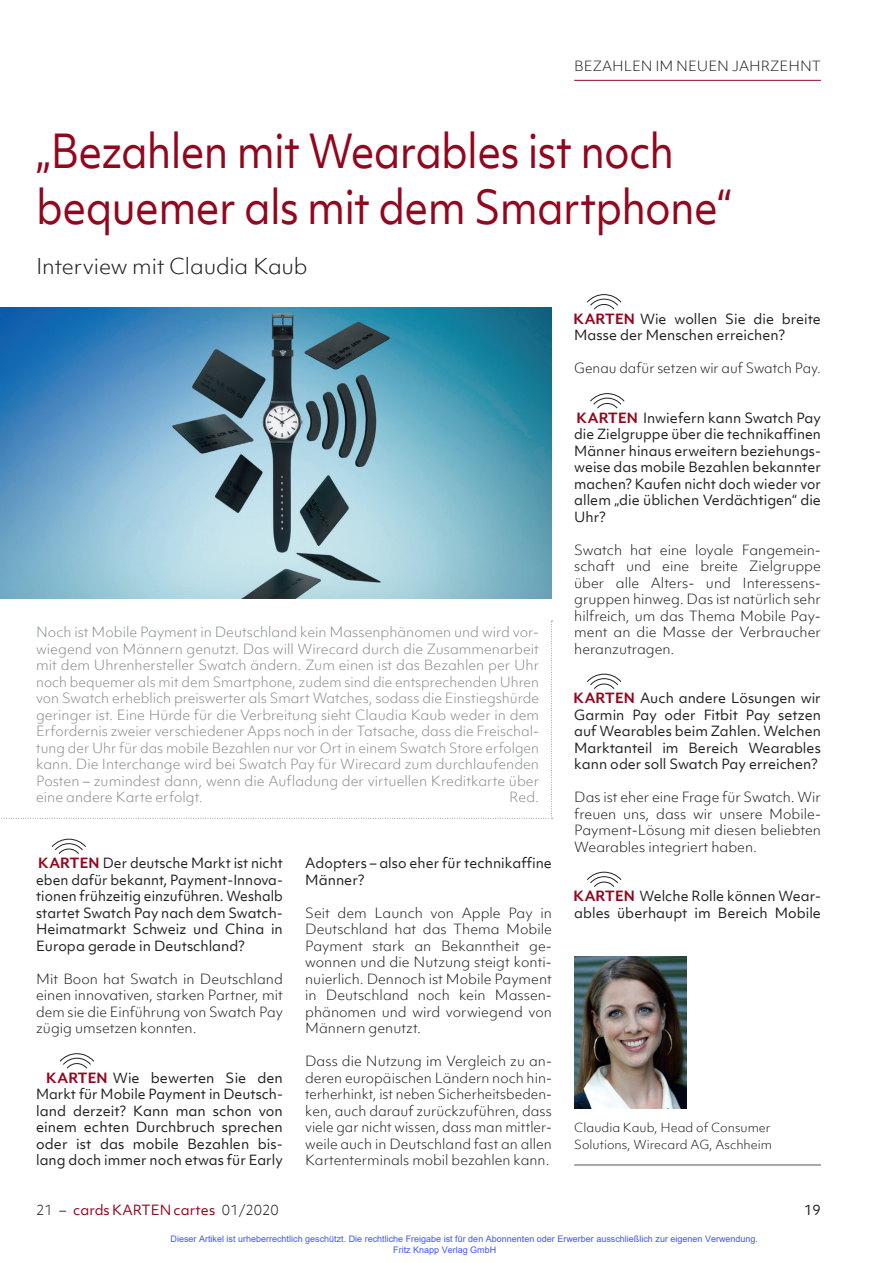
<style>
.page{position:relative;width:872px;height:1263px;background:#fff}
.page>*{position:absolute;margin:0;border:0;box-sizing:border-box;transform-origin:0 0}
.t1{font:45px/55.5px "Objektiv Mk 1";letter-spacing:-.02em;color:#93071e;scale:.9 1}
.t2{font:300 21px "Objektiv Mk 1";letter-spacing:-.01em;color:#231f20}
.t3{font:700 17.25px "Mr Eaves Mod OT";color:#93071e}
.t4{font:300 13.5px/16.5px "Objektiv Mk 1";color:#231f20;text-align:justify}
.t5{font:13.5px/16.5px "Objektiv Mk 1";color:#231f20;text-align:justify}
.t6{font:300 13.5px/16.5px "Objektiv Mk 1";color:#878e88;text-align:justify}
.t7{font:300 13.5px "Objektiv Mk 1";color:#231f20;scale:.96 1}
.t8{font:13.5px "Objektiv Mk 1";color:#93071e}
.t9{font:12.9px "Mr Eaves Mod OT";color:#231f20}
.t10{font:300 12px/16.5px "Objektiv Mk 1";color:#231f20}
.t11{font:9px/10.8px "Arial";color:#4054ff}
.s1{color:#93071e}
.s2{font-weight:300;color:#231f20}
</style>
<div class="page">
<hr style="left:574px;top:80px;width:247px;height:1px;background:#93071e">
<img style="left:0;top:307px;width:552px;height:292px">
<svg style="left:51px;top:839px;width:35px;height:15px"></svg>
<svg style="left:59px;top:1053px;width:35px;height:16px"></svg>
<svg style="left:587px;top:294px;width:34px;height:16px"></svg>
<svg style="left:590px;top:393px;width:35px;height:16px"></svg>
<svg style="left:587px;top:674px;width:34px;height:15px"></svg>
<svg style="left:587px;top:872px;width:34px;height:15px"></svg>
<svg style="left:1px;top:621px;width:551px;height:198px"></svg>
<hr style="left:574px;top:1164px;width:247px;height:1px;background:#878e88">
<img style="left:574px;top:956px;width:112px;height:152px">
<p class="t4" style="left:574px;top:58px;width:248px">BEZAHLEN IM NEUEN JAHRZEHNT</p>
<h1 class="t1" style="left:36px;top:123px;width:774px">„Bezahlen mit Wearables ist noch bequemer als mit dem Smartphone“</h1>
<h2 class="t2" style="left:36px;top:252px;width:273px">Interview mit Claudia Kaub</h2>
<p class="t6" style="left:36px;top:624px;width:504px">Noch ist Mobile Payment in Deutschland kein Massenphänomen und wird vor&shy;wiegend von Männern genutzt. Das will Wirecard durch die Zusammenarbeit mit dem Uhrenhersteller Swatch ändern. Zum einen ist das Bezahlen per Uhr noch bequemer als mit dem Smartphone, zudem sind die entsprechenden Uhren von Swatch erheblich preiswerter als Smart Watches, sodass die Einstiegshürde geringer ist. Eine Hürde für die Verbreitung sieht Claudia Kaub weder in dem Erfordernis zweier verschiedener Apps noch in der Tatsache, dass die Freischal&shy;tung der Uhr für das mobile Bezahlen nur vor Ort in einem Swatch Store erfolgen kann. Die Interchange wird bei Swatch Pay für Wirecard zum durchlaufenden Posten – zumindest dann, wenn die Aufladung der virtuellen Kreditkarte über eine andere Karte erfolgt.</p>
<p class="t6" style="left:509px;top:789px;width:31px">Red.</p>
<p class="t5" style="left:36px;top:855px;width:248px;text-indent:67px">Der deutsche Markt ist nicht eben dafür bekannt, Payment-Innova&shy;tionen frühzeitig einzuführen. Weshalb startet Swatch Pay nach dem Swatch-Heimatmarkt Schweiz und China in Europa gerade in Deutschland?</p>
<p class="t4" style="left:36px;top:970px;width:248px">Mit Boon hat Swatch in Deutschland einen innovativen, starken Partner, mit dem sie die Einführung von Swatch Pay zügig umsetzen konnten.</p>
<p class="t3" style="left:46px;top:1068px;width:63px">KARTEN</p>
<p class="t9" style="left:47px;top:1083px;width:62px">cards <span class="s1">|</span> cartes</p>
<p class="t3" style="left:38px;top:854px;width:63px">KARTEN</p>
<p class="t9" style="left:39px;top:868px;width:62px">cards <span class="s1">|</span> cartes</p>
<p class="t5" style="left:36px;top:1069px;width:248px;text-indent:77px">Wie bewerten Sie den Markt für Mobile Payment in Deutsch&shy;land derzeit? Kann man schon von einem echten Durchbruch sprechen oder ist das mobile Bezahlen bis&shy;lang doch immer noch etwas für Early</p>
<p class="t5" style="left:305px;top:855px;width:248px">-Adopters – also eher für technikaffine<br>Männer?</p>
<p class="t4" style="left:305px;top:904px;width:248px">Seit dem Launch von Apple Pay in Deutschland hat das Thema Mobile Payment stark an Bekanntheit ge&shy;wonnen und die Nutzung steigt konti&shy;nuierlich. Dennoch ist Mobile Payment in Deutschland noch kein Massen&shy;phänomen und wird vorwiegend von Männern genutzt.</p>
<p class="t4" style="left:305px;top:1053px;width:248px">Dass die Nutzung im Vergleich zu an&shy;deren europäischen Ländern noch hin&shy;terherhinkt, ist neben Sicherheitsbeden&shy;ken, auch darauf zurückzuführen, dass viele gar nicht wissen, dass man mittler&shy;weile auch in Deutschland fast an allen Kartenterminals mobil bezahlen kann.</p>
<p class="t5" style="left:574px;top:310px;width:248px;text-indent:66px">Wie wollen Sie die breite<br>Masse der Menschen erreichen?</p>
<p class="t7" style="left:574px;top:359px;width:258px">Genau dafür setzen wir auf Swatch Pay.</p>
<p class="t3" style="left:576px;top:408px;width:63px">KARTEN</p>
<p class="t9" style="left:577px;top:423px;width:62px">cards <span class="s1">|</span> cartes</p>
<p class="t3" style="left:573px;top:309px;width:63px">KARTEN</p>
<p class="t9" style="left:574px;top:324px;width:62px">cards <span class="s1">|</span> cartes</p>
<p class="t5" style="left:574px;top:409px;width:248px;text-indent:69px">Inwiefern kann Swatch Pay die Zielgruppe über die technikaffinen Männer hinaus erweitern beziehungs&shy;weise das mobile Bezahlen bekannter machen? Kaufen nicht doch wieder vor allem „die üblichen Verdächtigen“ die Uhr?</p>
<p class="t4" style="left:574px;top:541px;width:248px">Swatch hat eine loyale Fangemein&shy;schaft und eine breite Zielgruppe über alle Alters- und Interessens&shy;gruppen hinweg. Das ist natürlich sehr hilfreich, um das Thema Mobile Pay&shy;ment an die Masse der Verbraucher heranzutragen.</p>
<p class="t3" style="left:573px;top:689px;width:63px">KARTEN</p>
<p class="t9" style="left:574px;top:703px;width:62px">cards <span class="s1">|</span> cartes</p>
<p class="t5" style="left:574px;top:690px;width:248px;text-indent:66px">Auch andere Lösungen wir Garmin Pay oder Fitbit Pay setzen auf Wearables beim Zahlen. Welchen Marktanteil im Bereich Wearables kann oder soll Swatch Pay erreichen?</p>
<p class="t4" style="left:574px;top:789px;width:248px;text-align:left">Das ist eher eine Frage für Swatch. Wir freuen uns, dass wir unsere Mobile-Payment- Lösung mit diesen beliebten Wearables integriert haben.</p>
<p class="t3" style="left:573px;top:887px;width:63px">KARTEN</p>
<p class="t9" style="left:574px;top:901px;width:62px">cards <span class="s1">|</span> cartes</p>
<p class="t5" style="left:574px;top:888px;width:248px;text-align:right">Welche Rolle können Wear-<br>ables überhaupt im Bereich Mobile</p>
<p class="t10" style="left:574px;top:1119px;width:199px">Claudia Kaub, Head of Consumer<br>Solutions, Wirecard AG, Aschheim</p>
<p class="t8" style="left:36px;top:1200px;width:244px"><span class="s2">21 –</span> cards KARTEN cartes <span class="s2">01/2020</span></p>
<p class="t5" style="left:804px;top:1201px;width:18px">19</p>
<p class="t11" style="left:393px;top:1233px;width:366px;text-indent:-223px">Dieser Artikel ist urheberrechtlich geschützt. Die rechtliche Freigabe ist für den Abonnenten oder Erwerber ausschließlich zur eigenen Verwendung.<br>Fritz Knapp Verlag GmbH</p>
</div>
